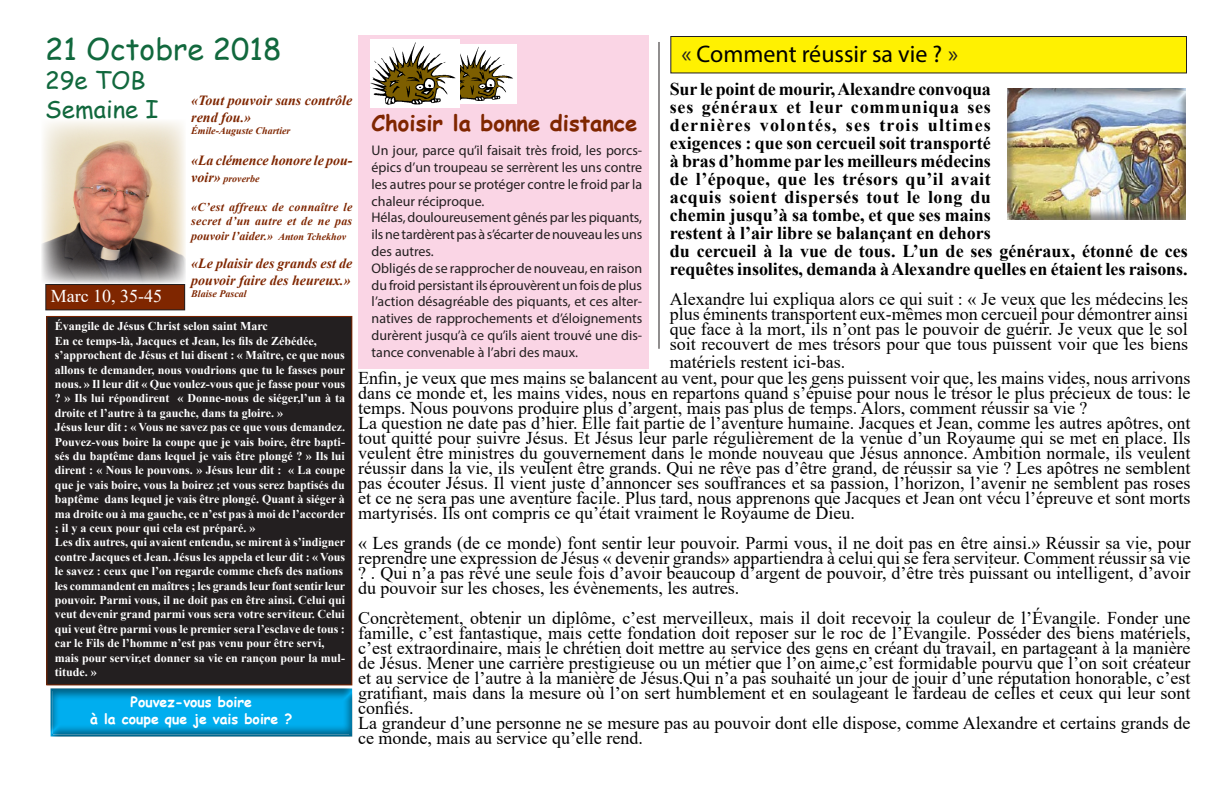
<style>
.page{position:relative;width:1224px;height:792px;background:#fff}
.page>*{position:absolute;margin:0;border:0;box-sizing:border-box;transform-origin:0 0}
.t1{font:30px "Comic Sans MS";color:#11683d}
.t2{font:24px "Myriad Pro";color:#000}
.t3{font:24px "Comic Sans MS";color:#11683d}
.t4{font:700 22px "Comic Sans MS";color:#7f2600}
.t5{font:18px/15px "Times New Roman";color:#000;text-align:justify}
.t6{font:700 18px/18px "Times New Roman";color:#000}
.t7{font:18px "Times New Roman";color:#fff}
.t8{font:14px/16.8px "Myriad Pro";color:#231f20;text-align:justify}
.t9{font:italic 700 14px/16.8px "Times New Roman";color:#7f2600}
.t10{font:700 14px "Comic Sans MS";color:#fff}
.t11{font:700 12px/14.4px "Times New Roman";color:#fff;text-align:justify}
.t12{font:italic 700 12px/14.4px "Times New Roman";letter-spacing:.02em;color:#7f2600;text-align:justify}
.t13{font:italic 700 10px "Times New Roman";color:#7f2600}
.s1{color:#231f20}
.s2{font-size:14px}
.s3{font-size:10px}
</style>
<div class="page">
<div style="left:40px;top:675px;width:323px;height:75px;background:#231f20;opacity:.5"></div>
<div style="left:358px;top:36px;width:290px;height:333px;background:#fad5e5"></div>
<img style="left:42px;top:121px;width:144px;height:163px">
<div style="left:47px;top:316px;width:305px;height:369px;background:#231f20"></div>
<div style="left:46px;top:316px;width:306px;height:369px;border:1px solid #7f2600"></div>
<hr style="left:658px;top:42px;width:1px;height:307px;background:#231f20">
<div style="left:46px;top:285px;width:139px;height:25px;background:#7f2600"></div>
<div style="left:45px;top:284px;width:140px;height:26px;border:1px solid #231f20"></div>
<div style="left:671px;top:36px;width:515px;height:37px;background:#fff101"></div>
<div style="left:670px;top:36px;width:517px;height:37px;border:1px solid #231f20"></div>
<div style="left:1007px;top:88px;width:180px;height:132px;background:#231f20;opacity:.5"></div>
<img style="left:459px;top:44px;width:57px;height:60px">
<img style="left:370px;top:39px;width:89px;height:69px">
<p class="t1" style="left:45px;top:27px;width:238px">21 Octobre 2018</p>
<p class="t3" style="left:45px;top:62px;width:102px">29e TOB</p>
<p class="t3" style="left:45px;top:91px;width:115px">Semaine I</p>
<p class="t2" style="left:681px;top:40px;width:278px"><span class="s1">«</span> Comment réussir sa vie ? <span class="s1">»</span></p>
<p class="t6" style="left:670px;top:80px;width:520px">Sur le point de mourir, Alexandre convoqua<br>ses généraux et leur communiqua ses<br>dernières volontés, ses trois ultimes<br>exigences : que son cercueil soit transporté<br>à bras d’homme par les meilleurs médecins<br>de l’époque, que les trésors qu’il avait<br>acquis soient dispersés tout le long du<br>chemin jusqu’à sa tombe, et que ses mains<br>restent à l’air libre se balançant en dehors<br>du cercueil à la vue de tous. L’un de ses généraux, étonné de ces requêtes insolites, demanda à Alexandre quelles en étaient les raisons.</p>
<p class="t5" style="left:670px;top:291px;width:520px">Alexandre lui expliqua alors ce qui suit : « Je veux que les médecins les plus éminents transportent eux-mêmes mon cercueil pour démontrer ainsi que face à la mort, ils n’ont pas le pouvoir de guérir. Je veux que le sol soit recouvert de mes trésors pour que tous puissent voir que les biens</p>
<p class="t5" style="left:670px;top:354px;width:177px">matériels restent ici-bas.</p>
<p class="t9" style="left:191px;top:92px;width:163px">«Tout pouvoir sans contrôle rend fou.»</p>
<p class="t13" style="left:191px;top:124px;width:101px">Émile-Auguste Chartier</p>
<p class="t9" style="left:191px;top:152px;width:163px">«La clémence honore le pou-</p>
<p class="t13" style="left:191px;top:172px;width:70px"><span class="s2">voir»</span> proverbe</p>
<p class="t12" style="left:191px;top:199px;width:163px">«C’est affreux de connaître le secret d’un autre et de ne pas pouvoir l’aider.» <span class="s3">Anton Tchekhov</span></p>
<p class="t9" style="left:191px;top:255px;width:163px">«Le plaisir des grands est de pouvoir faire des heureux.»</p>
<p class="t13" style="left:191px;top:287px;width:57px">Blaise Pascal</p>
<p class="t4" style="left:372px;top:107px;width:267px">Choisir la bonne distance</p>
<p class="t8" style="left:372px;top:142px;width:272px">Un jour, parce qu’il faisait très froid, les porcs&shy;épics d’un troupeau se serrèrent les uns contre les autres pour se protéger contre le froid par la chaleur réciproque.</p>
<p class="t8" style="left:372px;top:209px;width:272px">Hélas, douloureusement gênés par les piquants, ils ne tardèrent pas à s’écarter de nouveau les uns des autres.</p>
<p class="t8" style="left:372px;top:259px;width:272px">Obligés de se rapprocher de nouveau, en raison du froid persistant ils éprouvèrent un fois de plus l’action désagréable des piquants, et ces alter&shy;natives de rapprochements et d’éloignements durèrent jusqu’à ce qu’ils aient trouvé une dis&shy;tance convenable à l’abri des maux.</p>
<p class="t7" style="left:51px;top:284px;width:113px">Marc 10, 35-45</p>
<p class="t11" style="left:55px;top:319px;width:215px">Évangile de Jésus Christ selon saint Marc</p>
<p class="t11" style="left:55px;top:333px;width:263px">En ce temps-là, Jacques et Jean, les fils de Zébédée,</p>
<p class="t11" style="left:55px;top:348px;width:292px">s’approchent de Jésus et lui disent : « Maître, ce que nous allons te demander, nous voudrions que tu le fasses pour nous. » Il leur dit « Que voulez-vous que je fasse pour vous ? » Ils lui répondirent « Donne-nous de siéger,l’un à ta droite et l’autre à ta gauche, dans ta gloire. »</p>
<p class="t11" style="left:55px;top:420px;width:292px">Jésus leur dit : « Vous ne savez pas ce que vous demandez.</p>
<p class="t11" style="left:55px;top:434px;width:292px">Pouvez-vous boire la coupe que je vais boire, être bapti&shy;sés du baptême dans lequel je vais être plongé ? » Ils lui dirent : « Nous le pouvons. » Jésus leur dit : « La coupe que je vais boire, vous la boirez ;et vous serez baptisés du baptême dans lequel je vais être plongé. Quant à siéger à ma droite ou à ma gauche, ce n’est pas à moi de l’accorder ; il y a ceux pour qui cela est préparé. »</p>
<p class="t11" style="left:55px;top:535px;width:292px">Les dix autres, qui avaient entendu, se mirent à s’indigner contre Jacques et Jean. Jésus les appela et leur dit : « Vous le savez : ceux que l’on regarde comme chefs des nations</p>
<p class="t11" style="left:55px;top:578px;width:292px">les commandent en maîtres ; les grands leur font sentir leur pouvoir. Parmi vous, il ne doit pas en être ainsi. Celui qui veut devenir grand parmi vous sera votre serviteur. Celui qui veut être parmi vous le premier sera l’esclave de tous :</p>
<p class="t11" style="left:55px;top:636px;width:271px">car le Fils de l’homme n’est pas venu pour être servi,</p>
<p class="t11" style="left:55px;top:650px;width:292px">mais pour servir,et donner sa vie en rançon pour la mul&shy;titude. »</p>
<p class="t10" style="left:131px;top:691px;width:123px">Pouvez-vous boire</p>
<p class="t10" style="left:90px;top:708px;width:204px">à la coupe que je vais boire ?</p>
<p class="t5" style="left:358px;top:370px;width:834px">Enfin, je veux que mes mains se balancent au vent, pour que les gens puissent voir que, les mains vides, nous arrivons dans ce monde et, les mains vides, nous en repartons quand s’épuise pour nous le trésor le plus précieux de tous: le temps. Nous pouvons produire plus d’argent, mais pas plus de temps. Alors, comment réussir sa vie ?</p>
<p class="t5" style="left:358px;top:415px;width:834px">La question ne date pas d’hier. Elle fait partie de l’aventure humaine. Jacques et Jean, comme les autres apôtres, ont tout quitté pour suivre Jésus. Et Jésus leur parle régulièrement de la venue d’un Royaume qui se met en place. Ils veulent être ministres du gouvernement dans le monde nouveau que Jésus annonce. Ambition normale, ils veulent réussir dans la vie, ils veulent être grands. Qui ne rêve pas d’être grand, de réussir sa vie ? Les apôtres ne semblent pas écouter Jésus. Il vient juste d’annoncer ses souffrances et sa passion, l’horizon, l’avenir ne semblent pas roses et ce ne sera pas une aventure facile. Plus tard, nous apprenons que Jacques et Jean ont vécu l’épreuve et sont morts martyrisés. Ils ont compris ce qu’était vraiment le Royaume de Dieu.</p>
<p class="t5" style="left:358px;top:535px;width:834px">« Les grands (de ce monde) font sentir leur pouvoir. Parmi vous, il ne doit pas en être ainsi.» Réussir sa vie, pour reprendre une expression de Jésus « devenir grands» appartiendra à celui qui se fera serviteur. Comment réussir sa vie ? . Qui n’a pas rêvé une seule fois d’avoir beaucoup d’argent de pouvoir, d’être très puissant ou intelligent, d’avoir du pouvoir sur les choses, les évènements, les autres.</p>
<p class="t5" style="left:358px;top:610px;width:834px">Concrètement, obtenir un diplôme, c’est merveilleux, mais il doit recevoir la couleur de l’Évangile. Fonder une famille, c’est fantastique, mais cette fondation doit reposer sur le roc de l’Évangile. Posséder des biens matériels, c’est extraordinaire, mais le chrétien doit mettre au service des gens en créant du travail, en partageant à la manière de Jésus. Mener une carrière prestigieuse ou un métier que l’on aime,c’est formidable pourvu que l’on soit créateur et au service de l’autre à la manière de Jésus.Qui n’a pas souhaité un jour de jouir d’une réputation honorable, c’est gratifiant, mais dans la mesure où l’on sert humblement et en soulageant le fardeau de celles et ceux qui leur sont confiés.</p>
<p class="t5" style="left:358px;top:715px;width:834px">La grandeur d’une personne ne se mesure pas au pouvoir dont elle dispose, comme Alexandre et certains grands de ce monde, mais au service qu’elle rend.</p>
</div>
